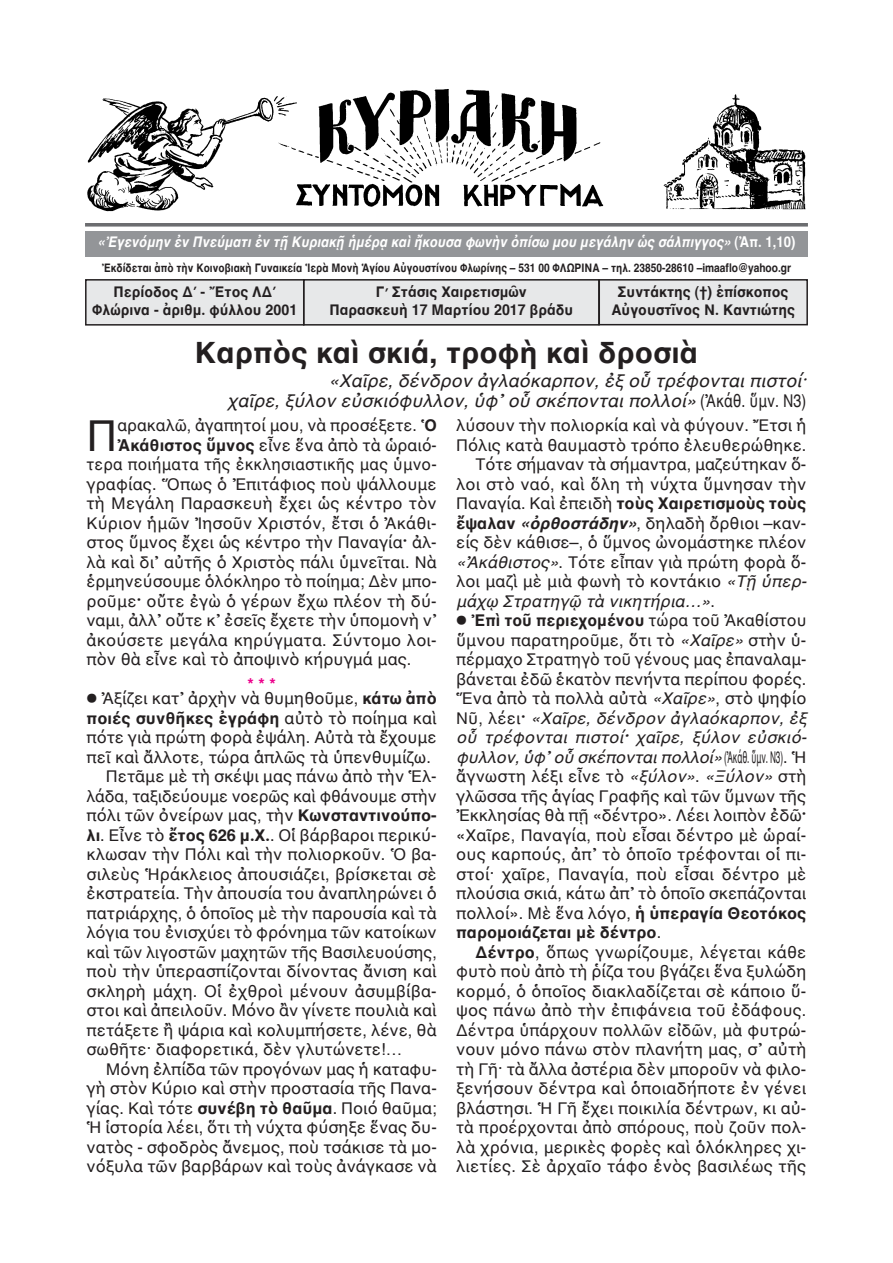
<style>
.page{position:relative;width:893px;height:1263px;background:#fff}
.page>*{position:absolute;margin:0;border:0;box-sizing:border-box;transform-origin:0 0}
.t1{font:43.5px "AL Helvetica";color:#231f20}
.t2{font:700 30px "AL Helvetica";color:#231f20}
.t3{font:italic 18px/19.5px "AL Helvetica";color:#231f20;text-align:right}
.t4{font:16.5px/14.1px "AL Helvetica";color:#231f20;text-align:center}
.t5{font:700 16.5px "AL Helvetica";color:#231f20}
.t6{font:italic 16.5px "AL Helvetica";letter-spacing:.01em;color:#231f20}
.t7{font:italic 16.5px "AL Helvetica";letter-spacing:-.01em;color:#231f20}
.t8{font:16.5px "AL Helvetica";color:#231f20;scale:.95 1}
.t9{font:700 15px/18px "AL Helvetica";color:#231f20;text-align:center;scale:.95 1}
.t10{font:italic 700 15px "AL Helvetica";color:#fff;scale:.88 1}
.t11{font:700 15px/18px "Helvetica";color:#231f20;text-align:center;scale:.95 1}
.t12{font:700 12px "AL Helvetica";color:#231f20;scale:.85 1}
.s1{font-style:normal}
.s2{font-weight:700}
.s3{font-weight:700;color:#ed028c}
.s4{font-weight:400}
.s5{font-weight:700;font-style:italic}
.s6{font-style:italic}
.s7{font-weight:700;font-style:normal}
</style>
<div class="page">
<div style="left:304px;top:280px;width:295px;height:45px;background:#e7e8e9"></div>
<div style="left:303px;top:279px;width:297px;height:47px;border:2px solid #231f20"></div>
<div style="left:87px;top:281px;width:216px;height:43px;background:#e7e8e9"></div>
<div style="left:85px;top:279px;width:219px;height:47px;border:2px solid #231f20"></div>
<div style="left:600px;top:281px;width:206px;height:43px;background:#e7e8e9"></div>
<div style="left:598px;top:279px;width:210px;height:46px;border:2px solid #231f20"></div>
<svg style="left:85px;top:223px;width:723px;height:4px;background:#7b7c7f"></svg>
<div style="left:85px;top:231px;width:723px;height:25px;background:#939598"></div>
<img style="left:87px;top:89px;width:719px;height:123px">
<p class="t10" style="left:98px;top:233px;width:794px">«Ἐγενόμην ἐν Πνεύματι ἐν τῇ Κυριακῇ ἡμέρᾳ καὶ ἤκουσα φωνὴν ὀπίσω μου μεγάλην ὡς σάλπιγγος» <span class="s1">(Ἀπ. 1,10)</span></p>
<p class="t12" style="left:102px;top:261px;width:812px">Ἐκδίδεται ἀπὸ τὴν Κοινοβιακὴ Γυναικεία Ἱερὰ Μονὴ Ἁγίου Αὐγουστίνου Φλωρίνης – 531 00 ΦΛΩΡΙΝΑ – τηλ. 23850-28610 –imaaflo@yahoo.gr</p>
<p class="t9" style="left:92px;top:283px;width:217px">Περίοδος Δ΄ - Ἔτος ΛΔ΄<br>Φλώρινα - ἀριθμ. φύλλου 2001</p>
<p class="t9" style="left:611px;top:283px;width:195px">Συντάκτης (†) ἐπίσκοπος<br>Αὐγουστῖνος Ν. Καντιώτης</p>
<h2 class="t2" style="left:195px;top:334px;width:505px">Καρπὸς καὶ σκιά, τροφὴ καὶ δροσιὰ</h2>
<p class="t3" style="left:227px;top:371px;width:581px">«Χαῖρε, δένδρον ἀγλαόκαρπον, ἐξ οὗ τρέφονται πιστοί·<br>χαῖρε, ξύλον εὐσκιόφυλλον, ὑφ᾽ οὗ σκέπονται πολλοί» <span class="s1">(Ἀκάθ. ὕμν. Ν3)</span></p>
<p class="t11" style="left:329px;top:284px;width:258px">Γ΄ Στάσις Χαιρετισμῶν<br>Παρασκευὴ 17 Μαρτίου 2017 βράδυ</p>
<h1 class="t1" style="left:87px;top:409px;width:32px">Π</h1>
<p class="t4" style="left:117px;top:418px;width:321px">αρακαλῶ, ἀγαπητοί μου, νὰ προσέξετε. <span class="s2">Ὁ</span></p>
<p class="t4" style="left:117px;top:438px;width:321px"><span class="s2">Ἀκάθιστος ὕμνος</span> εἶνε ἕνα ἀπὸ τὰ ὡραιό-</p>
<p class="t8" style="left:87px;top:455px;width:370px">τερα ποιήματα τῆς ἐκκλησιαστικῆς μας ὑμνο-</p>
<p class="t4" style="left:87px;top:477px;width:352px">γραφίας. Ὅπως ὁ Ἐπιτάφιος ποὺ ψάλλουμε</p>
<p class="t4" style="left:87px;top:496px;width:352px">τὴ Μεγάλη Παρασκευὴ ἔχει ὡς κέντρο τὸν</p>
<p class="t4" style="left:87px;top:516px;width:352px">Κύριον ἡμῶν Ἰησοῦν Χριστόν, ἔτσι ὁ Ἀκάθι-</p>
<p class="t4" style="left:87px;top:535px;width:352px">στος ὕμνος ἔχει ὡς κέντρο τὴν Παναγία<span class="s2">·</span> ἀλ-</p>
<p class="t4" style="left:87px;top:555px;width:352px">λὰ καὶ δι᾽ αὐτῆς ὁ Χριστὸς πάλι ὑμνεῖται. Νὰ</p>
<p class="t4" style="left:87px;top:574px;width:352px">ἑρμηνεύσουμε ὁλόκληρο τὸ ποίημα; Δὲν μπο-</p>
<p class="t4" style="left:87px;top:594px;width:352px">ροῦμε<span class="s2">·</span> οὔτε ἐγὼ ὁ γέρων ἔχω πλέον τὴ δύ-</p>
<p class="t4" style="left:87px;top:613px;width:352px">ναμι, ἀλλ᾽ οὔτε κ᾽ ἐσεῖς ἔχετε τὴν ὑπομονὴ ν᾽</p>
<p class="t4" style="left:87px;top:633px;width:352px">ἀκούσετε μεγάλα κηρύγματα. Σύντομο λοι-</p>
<p class="t4" style="left:87px;top:652px;width:327px">πὸν θὰ εἶνε καὶ τὸ ἀποψινὸ κήρυγμά μας.</p>
<p class="t4" style="left:87px;top:677px;width:352px"><span class="s3">***<br></span>⃝ Ἀξίζει κατ᾽ ἀρχὴν νὰ θυμηθοῦμε, <span class="s2">κάτω ἀπὸ</span></p>
<p class="t5" style="left:87px;top:708px;width:352px">ποιές συνθῆκες ἐγράφη <span class="s4">αὐτὸ τὸ ποίημα καὶ</span></p>
<p class="t4" style="left:87px;top:730px;width:352px">πότε γιὰ πρώτη φορὰ ἐψάλη. Αὐτὰ τὰ ἔχουμε</p>
<p class="t4" style="left:87px;top:750px;width:346px">πεῖ καὶ ἄλλοτε, τώρα ἁπλῶς τὰ ὑπενθυμίζω.</p>
<p class="t4" style="left:106px;top:769px;width:332px">Πετᾶμε μὲ τὴ σκέψι μας πάνω ἀπὸ τὴν Ἑλ-</p>
<p class="t4" style="left:87px;top:789px;width:352px">λάδα, ταξιδεύουμε νοερῶς καὶ φθάνουμε στὴν</p>
<p class="t4" style="left:87px;top:808px;width:352px">πόλι τῶν ὀνείρων μας, τὴν <span class="s2">Κωνσταντινούπο-</span></p>
<p class="t4" style="left:87px;top:828px;width:352px"><span class="s2">λι</span>. Εἶνε τὸ <span class="s2">ἔτος 626 μ.Χ.</span>. Οἱ βάρβαροι περικύ-</p>
<p class="t4" style="left:87px;top:847px;width:352px">κλωσαν τὴν Πόλι καὶ τὴν πολιορκοῦν. Ὁ βα-</p>
<p class="t4" style="left:87px;top:867px;width:352px">σιλεὺς Ἡράκλειος ἀπουσιάζει, βρίσκεται σὲ</p>
<p class="t4" style="left:87px;top:886px;width:352px">ἐκστρατεία. Τὴν ἀπουσία του ἀναπληρώνει ὁ</p>
<p class="t4" style="left:87px;top:906px;width:352px">πατριάρχης, ὁ ὁποῖος μὲ τὴν παρουσία καὶ τὰ</p>
<p class="t4" style="left:87px;top:925px;width:352px">λόγια του ἐνισχύει τὸ φρόνημα τῶν κατοίκων</p>
<p class="t4" style="left:87px;top:945px;width:352px">καὶ τῶν λιγοστῶν μαχητῶν τῆς Βασιλευούσης,</p>
<p class="t4" style="left:87px;top:964px;width:352px">ποὺ τὴν ὑπερασπίζονται δίνοντας ἄνιση καὶ</p>
<p class="t4" style="left:87px;top:984px;width:352px">σκληρὴ μάχη. Οἱ ἐχθροὶ μένουν ἀσυμβίβα-</p>
<p class="t4" style="left:87px;top:1003px;width:352px">στοι καὶ ἀπειλοῦν. Μόνο ἂν γίνετε πουλιὰ καὶ</p>
<p class="t4" style="left:87px;top:1023px;width:352px">πετάξετε ἢ ψάρια καὶ κολυμπήσετε, λένε, θὰ</p>
<p class="t4" style="left:87px;top:1042px;width:317px">σωθῆτε· διαφορετικά, δὲν γλυτώνετε!…</p>
<p class="t4" style="left:106px;top:1062px;width:332px">Μόνη ἐλπίδα τῶν προγόνων μας ἡ καταφυ-</p>
<p class="t4" style="left:87px;top:1081px;width:352px">γὴ στὸν Κύριο καὶ στὴν προστασία τῆς Πανα-</p>
<p class="t4" style="left:87px;top:1101px;width:352px">γίας. Καὶ τότε <span class="s2">συνέβη τὸ θαῦμα</span>. Ποιό θαῦμα;</p>
<p class="t4" style="left:87px;top:1120px;width:352px">Ἡ ἱστορία λέει, ὅτι τὴ νύχτα φύσηξε ἕνας δυ-</p>
<p class="t4" style="left:87px;top:1140px;width:352px">νατὸς - σφοδρὸς ἄνεμος, ποὺ τσάκισε τὰ μο-</p>
<p class="t4" style="left:87px;top:1159px;width:352px">νόξυλα τῶν βαρβάρων καὶ τοὺς ἀνάγκασε νὰ</p>
<p class="t4" style="left:456px;top:418px;width:352px">λύσουν τὴν πολιορκία καὶ νὰ φύγουν. Ἔτσι ἡ</p>
<p class="t4" style="left:456px;top:438px;width:352px">Πόλις κατὰ θαυμαστὸ τρόπο ἐλευθερώθηκε.</p>
<p class="t4" style="left:475px;top:457px;width:332px">Τότε σήμαναν τὰ σήμαντρα, μαζεύτηκαν ὅ-</p>
<p class="t4" style="left:456px;top:477px;width:352px">λοι στὸ ναό, καὶ ὅλη τὴ νύχτα ὕμνησαν τὴν</p>
<p class="t5" style="left:456px;top:493px;width:352px"><span class="s4">Παναγία. Καὶ ἐπειδὴ</span> τοὺς Χαιρετισμοὺς τοὺς</p>
<p class="t4" style="left:456px;top:516px;width:352px"><span class="s2">ἔψαλαν</span> <span class="s5">«ὀρθοστάδην»</span>, δηλαδὴ ὄρθιοι –καν-</p>
<p class="t4" style="left:456px;top:535px;width:352px">είς δὲν κάθισε–, ὁ ὕμνος ὠνομάστηκε πλέον</p>
<p class="t4" style="left:456px;top:555px;width:352px"><span class="s6">«Ἀκάθιστος»</span>. Τότε εἶπαν γιὰ πρώτη φορὰ ὅ-</p>
<p class="t4" style="left:456px;top:574px;width:352px">λοι μαζὶ μὲ μιὰ φωνὴ τὸ κοντάκιο <span class="s6">«Τῇ ὑπερ-</span></p>
<p class="t6" style="left:456px;top:591px;width:260px">μάχῳ Στρατηγῷ τὰ νικητήρια…»<span class="s1">.</span></p>
<p class="t5" style="left:456px;top:610px;width:352px"><span class="s4">⃝</span> Ἐπὶ τοῦ περιεχομένου <span class="s4">τώρα τοῦ Ἀκαθίστου</span></p>
<p class="t4" style="left:456px;top:633px;width:352px">ὕμνου παρατηροῦμε, ὅτι τὸ <span class="s6">«Χαῖρε»</span> στὴν ὑ-</p>
<p class="t4" style="left:456px;top:652px;width:352px">πέρμαχο Στρατηγὸ τοῦ γένους μας ἐπαναλαμ-</p>
<p class="t4" style="left:456px;top:672px;width:352px">βάνεται ἐδῶ ἑκατὸν πενήντα περίπου φορές.</p>
<p class="t4" style="left:456px;top:691px;width:352px">Ἕνα ἀπὸ τὰ πολλὰ αὐτὰ <span class="s6">«Χαῖρε»</span>, στὸ ψηφίο</p>
<p class="t6" style="left:456px;top:708px;width:352px"><span class="s1">Νῦ, λέει</span><span class="s7">·</span> «Χαῖρε, δένδρον ἀγλαόκαρπον, ἐξ</p>
<p class="t6" style="left:456px;top:728px;width:352px">οὗ τρέφονται πιστοί<span class="s2">·</span> χαῖρε, ξύλον εὐσκιό-</p>
<p class="t7" style="left:456px;top:747px;width:352px">φυλλον, ὑφ᾽ οὗ σκέπονται πολλοί»<span class="s1">(Ἀκάθ. ὕμν. Ν3). Ἡ</span></p>
<p class="t4" style="left:456px;top:769px;width:352px">ἄγνωστη λέξι εἶνε τὸ <span class="s6">«ξύλον»</span>. <span class="s6">«Ξύλον»</span> στὴ</p>
<p class="t4" style="left:456px;top:789px;width:352px">γλῶσσα τῆς ἁγίας Γραφῆς καὶ τῶν ὕμνων τῆς</p>
<p class="t4" style="left:456px;top:808px;width:352px">Ἐκκλησίας θὰ πῇ «δέντρο». Λέει λοιπὸν ἐδῶ<span class="s2">·</span></p>
<p class="t4" style="left:456px;top:828px;width:352px">«Χαῖρε, Παναγία, ποὺ εἶσαι δέντρο μὲ ὡραί-</p>
<p class="t4" style="left:456px;top:847px;width:352px">ους καρπούς, ἀπ᾽ τὸ ὁποῖο τρέφονται οἱ πι-</p>
<p class="t4" style="left:456px;top:867px;width:352px">στοί· χαῖρε, Παναγία, ποὺ εἶσαι δέντρο μὲ</p>
<p class="t4" style="left:456px;top:886px;width:352px">πλούσια σκιά, κάτω ἀπ᾽ τὸ ὁποῖο σκεπάζονται</p>
<p class="t4" style="left:456px;top:906px;width:352px">πολλοί». Μὲ ἕνα λόγο, <span class="s2">ἡ ὑπεραγία Θεοτόκος</span></p>
<p class="t5" style="left:456px;top:922px;width:207px">παρομοιάζεται μὲ δέντρο<span class="s4">.</span></p>
<p class="t4" style="left:475px;top:945px;width:332px"><span class="s2">Δέντρο</span>, ὅπως γνωρίζουμε, λέγεται κάθε</p>
<p class="t4" style="left:456px;top:964px;width:352px">φυτὸ ποὺ ἀπὸ τὴ ῥίζα του βγάζει ἕνα ξυλώδη</p>
<p class="t4" style="left:456px;top:984px;width:352px">κορμό, ὁ ὁποῖος διακλαδίζεται σὲ κάποιο ὕ-</p>
<p class="t4" style="left:456px;top:1003px;width:352px">ψος πάνω ἀπὸ τὴν ἐπιφάνεια τοῦ ἐδάφους.</p>
<p class="t4" style="left:456px;top:1023px;width:352px">Δέντρα ὑπάρχουν πολλῶν εἰδῶν, μὰ φυτρώ-</p>
<p class="t4" style="left:456px;top:1042px;width:352px">νουν μόνο πάνω στὸν πλανήτη μας, σ᾽ αὐτὴ</p>
<p class="t4" style="left:456px;top:1062px;width:352px">τὴ Γῆ· τὰ ἄλλα ἀστέρια δὲν μποροῦν νὰ φιλο-</p>
<p class="t4" style="left:456px;top:1081px;width:352px">ξενήσουν δέντρα καὶ ὁποιαδήποτε ἐν γένει</p>
<p class="t4" style="left:456px;top:1101px;width:352px">βλάστησι. Ἡ Γῆ ἔχει ποικιλία δέντρων, κι αὐ-</p>
<p class="t4" style="left:456px;top:1120px;width:352px">τὰ προέρχονται ἀπὸ σπόρους, ποὺ ζοῦν πολ-</p>
<p class="t4" style="left:456px;top:1140px;width:352px">λὰ χρόνια, μερικὲς φορὲς καὶ ὁλόκληρες χι-</p>
<p class="t4" style="left:456px;top:1159px;width:352px">λιετίες. Σὲ ἀρχαῖο τάφο ἑνὸς βασιλέως τῆς</p>
</div>
